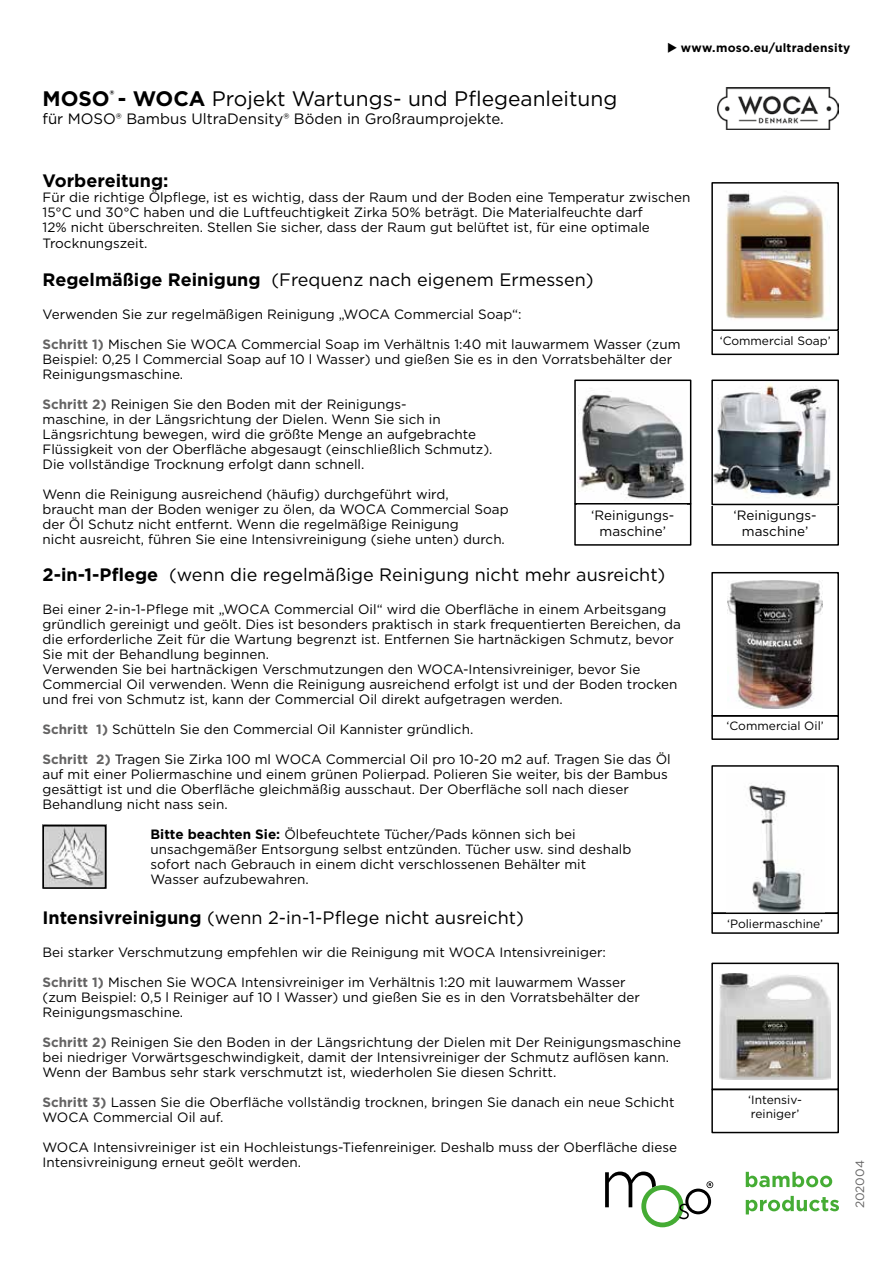
<style>
.page{position:relative;width:893px;height:1263px;background:#fff}
.page>*{position:absolute;margin:0;border:0;box-sizing:border-box;transform-origin:0 0}
.t1{font:21px "Gotham";color:#000}
.t2{font:18px "Gotham";color:#000}
.t3{font:700 18px "Gotham";color:#000}
.t4{font:15px "Gotham";color:#000}
.t5{font:13.5px/15px "Gotham";color:#000}
.t6{font:12px/14.4px "Gotham";color:#000}
.t7{font:700 12px "Gotham";letter-spacing:.02em;color:#000}
.t8{font:12px "Gotham";color:#646363}
.s1{font-weight:700}
.s2{font-weight:700;color:#646363}
</style>
<div class="page">
<img style="left:46px;top:828px;width:57px;height:58px">
<div style="left:43px;top:825px;width:63px;height:64px;border:2px solid #000"></div>
<div style="left:574px;top:503px;width:117px;height:43px;border:2px solid #000"></div>
<div style="left:711px;top:503px;width:128px;height:43px;border:2px solid #000"></div>
<div style="left:711px;top:329px;width:128px;height:26px;border:2px solid #000"></div>
<div style="left:711px;top:715px;width:128px;height:25px;border:2px solid #000"></div>
<div style="left:711px;top:1089px;width:128px;height:44px;border:2px solid #000"></div>
<div style="left:711px;top:912px;width:128px;height:22px;border:2px solid #000"></div>
<img style="left:577px;top:391px;width:109px;height:108px">
<div style="left:574px;top:379px;width:117px;height:125px;border:2px solid #000"></div>
<img style="left:714px;top:384px;width:117px;height:114px">
<div style="left:711px;top:379px;width:128px;height:126px;border:2px solid #000"></div>
<img style="left:726px;top:191px;width:102px;height:129px">
<div style="left:711px;top:182px;width:128px;height:149px;border:2px solid #000"></div>
<img style="left:728px;top:580px;width:95px;height:128px">
<div style="left:711px;top:572px;width:128px;height:144px;border:2px solid #000"></div>
<img style="left:720px;top:973px;width:110px;height:106px">
<div style="left:711px;top:962px;width:128px;height:128px;border:2px solid #000"></div>
<img style="left:748px;top:784px;width:56px;height:127px">
<div style="left:711px;top:765px;width:128px;height:149px;border:2px solid #000"></div>
<img style="left:717px;top:87px;width:122px;height:42px">
<svg style="left:605px;top:1171px;width:108px;height:56px"></svg>
<svg style="left:746px;top:1172px;width:86px;height:15px"></svg>
<svg style="left:746px;top:1196px;width:93px;height:18px"></svg>
<h1 class="t1" style="left:43px;top:85px;width:576px"><span class="s1">MOSO</span><sup>®</sup> <span class="s1">- WOCA</span> Projekt Wartungs- und Pflegeanleitung</h1>
<p class="t4" style="left:43px;top:109px;width:463px">für MOSO® Bambus UltraDensity® Böden in Großraumprojekte.</p>
<p class="t7" style="left:667px;top:40px;width:185px">◆ www.moso.eu/ultradensity</p>
<h2 class="t3" style="left:43px;top:169px;width:128px">Vorbereitung:</h2>
<p class="t5" style="left:43px;top:189px;width:649px;line-height:15.5px">Für die richtige Ölpflege, ist es wichtig, dass der Raum und der Boden eine Temperatur zwischen 15°C und 30°C haben und die Luftfeuchtigkeit Zirka 50% beträgt. Die Materialfeuchte darf<br>12% nicht überschreiten. Stellen Sie sicher, dass der Raum gut belüftet ist, für eine optimale Trocknungszeit.</p>
<h2 class="t2" style="left:43px;top:268px;width:553px"><span class="s1">Regelmäßige Reinigung</span> (Frequenz nach eigenem Ermessen)</h2>
<p class="t5" style="left:43px;top:307px;width:481px">Verwenden Sie zur regelmäßigen Reinigung „WOCA Commercial Soap“:</p>
<p class="t5" style="left:43px;top:337px;width:639px"><span class="s2">Schritt 1)</span> Mischen Sie WOCA Commercial Soap im Verhältnis 1:40 mit lauwarmem Wasser (zum<br>Beispiel: 0,25 l Commercial Soap auf 10 l Wasser) und gießen Sie es in den Vorratsbehälter der<br>Reinigungsmaschine.</p>
<p class="t5" style="left:43px;top:397px;width:452px"><span class="s2">Schritt 2)</span> Reinigen Sie den Boden mit der Reinigungs-<br>maschine, in der Längsrichtung der Dielen. Wenn Sie sich in Längsrichtung bewegen, wird die größte Menge an aufgebrachte Flüssigkeit von der Oberfläche abgesaugt (einschließlich Schmutz).<br>Die vollständige Trocknung erfolgt dann schnell.</p>
<p class="t5" style="left:43px;top:487px;width:468px">Wenn die Reinigung ausreichend (häufig) durchgeführt wird,<br>braucht man der Boden weniger zu ölen, da WOCA Commercial Soap der Öl Schutz nicht entfernt. Wenn die regelmäßige Reinigung<br>nicht ausreicht, führen Sie eine Intensivreinigung (siehe unten) durch.</p>
<h2 class="t2" style="left:43px;top:563px;width:624px"><span class="s1">2-in-1-Pflege</span> (wenn die regelmäßige Reinigung nicht mehr ausreicht)</h2>
<p class="t5" style="left:43px;top:601px;width:640px">Bei einer 2-in-1-Pflege mit „WOCA Commercial Oil“ wird die Oberfläche in einem Arbeitsgang gründlich gereinigt und geölt. Dies ist besonders praktisch in stark frequentierten Bereichen, da die erforderliche Zeit für die Wartung begrenzt ist. Entfernen Sie hartnäckigen Schmutz, bevor Sie mit der Behandlung beginnen.<br>Verwenden Sie bei hartnäckigen Verschmutzungen den WOCA-Intensivreiniger, bevor Sie Commercial Oil verwenden. Wenn die Reinigung ausreichend erfolgt ist und der Boden trocken und frei von Schmutz ist, kann der Commercial Oil direkt aufgetragen werden.</p>
<p class="t5" style="left:43px;top:721px;width:432px"><span class="s2">Schritt 1)</span> Schütteln Sie den Commercial Oil Kannister gründlich.</p>
<p class="t5" style="left:43px;top:751px;width:630px"><span class="s2">Schritt 2)</span> Tragen Sie Zirka 100 ml WOCA Commercial Oil pro 10-20 m2 auf. Tragen Sie das Öl auf mit einer Poliermaschine und einem grünen Polierpad. Polieren Sie weiter, bis der Bambus gesättigt ist und die Oberfläche gleichmäßig ausschaut. Der Oberfläche soll nach dieser Behandlung nicht nass sein.</p>
<p class="t5" style="left:151px;top:826px;width:482px"><span class="s1">Bitte beachten Sie:</span> Ölbefeuchtete Tücher/Pads können sich bei unsachgemäßer Entsorgung selbst entzünden. Tücher usw. sind deshalb sofort nach Gebrauch in einem dicht verschlossenen Behälter mit Wasser aufzubewahren.</p>
<h2 class="t2" style="left:43px;top:906px;width:483px"><span class="s1">Intensivreinigung</span> (wenn 2-in-1-Pflege nicht ausreicht)</h2>
<p class="t5" style="left:43px;top:944px;width:565px">Bei starker Verschmutzung empfehlen wir die Reinigung mit WOCA Intensivreiniger:</p>
<p class="t5" style="left:43px;top:974px;width:599px"><span class="s2">Schritt 1)</span> Mischen Sie WOCA Intensivreiniger im Verhältnis 1:20 mit lauwarmem Wasser (zum Beispiel: 0,5 l Reiniger auf 10 l Wasser) und gießen Sie es in den Vorratsbehälter der<br>Reinigungsmaschine.</p>
<p class="t5" style="left:43px;top:1034px;width:640px"><span class="s2">Schritt 2)</span> Reinigen Sie den Boden in der Längsrichtung der Dielen mit Der Reinigungsmaschine bei niedriger Vorwärtsgeschwindigkeit, damit der Intensivreiniger der Schmutz auflösen kann.<br>Wenn der Bambus sehr stark verschmutzt ist, wiederholen Sie diesen Schritt.</p>
<p class="t5" style="left:43px;top:1094px;width:633px"><span class="s2">Schritt 3)</span> Lassen Sie die Oberfläche vollständig trocknen, bringen Sie danach ein neue Schicht<br>WOCA Commercial Oil auf.</p>
<p class="t5" style="left:43px;top:1139px;width:636px">WOCA Intensivreiniger ist ein Hochleistungs-Tiefenreiniger. Deshalb muss der Oberfläche diese<br>Intensivreinigung erneut geölt werden.</p>
<p class="t6" style="left:720px;top:333px;width:112px">‘Commercial Soap’</p>
<p class="t5" style="left:591px;top:506px;width:85px;line-height:16.2px;text-align:center">‘Reinigungs&shy;maschine’</p>
<p class="t5" style="left:734px;top:506px;width:85px;line-height:16.2px;text-align:center">‘Reinigungs&shy;maschine’</p>
<p class="t6" style="left:727px;top:719px;width:99px">‘Commercial Oil’</p>
<p class="t6" style="left:727px;top:916px;width:98px">‘Poliermaschine’</p>
<p class="t6" style="left:748px;top:1092px;width:55px">‘Intensiv&shy;reiniger’</p>
<p class="t8" style="left:852px;top:1208px;width:50px;rotate:-90deg">202004</p>
</div>
